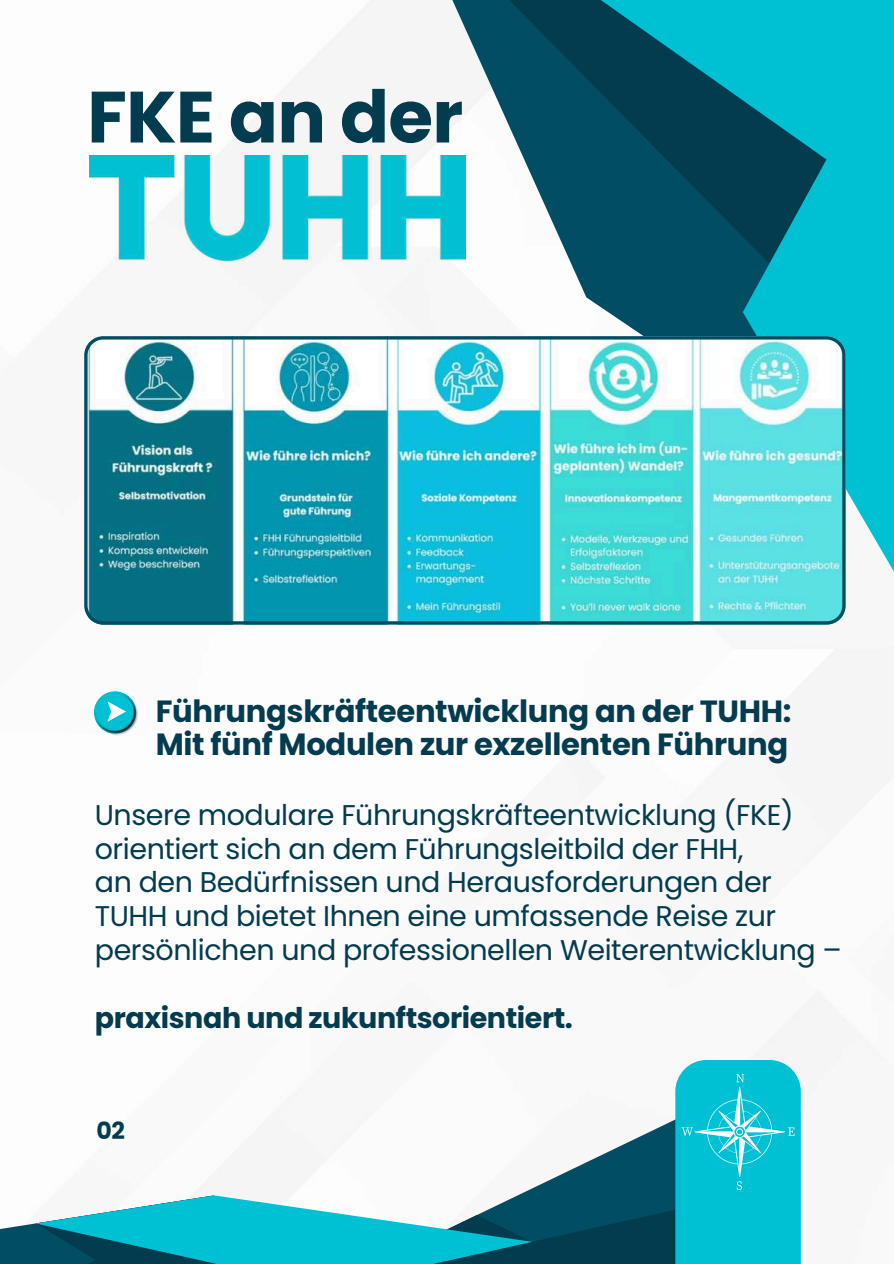
<style>
.page{position:relative;width:894px;height:1264px;background:#fff}
.page>*{position:absolute;margin:0;border:0;box-sizing:border-box;transform-origin:0 0}
.t1{font:700 72.45px "Poppins";letter-spacing:-.01em;color:#033b4f}
.t2{font:700 30.6px/32.7px "Poppins";letter-spacing:-.01em;color:#033b4f}
.t3{font:28.5px/33.8px "Poppins";letter-spacing:-.015em;color:#033b4f}
.t4{font:700 28.5px "Poppins";letter-spacing:-.015em;color:#033b4f}
.t5{font:700 23.55px "Poppins";color:#033b4f}
</style>
<div class="page">
<svg style="left:518px;top:1119px;width:157px;height:144px;fill:#034d63"></svg>
<svg style="left:0;top:1195px;width:532px;height:68px"></svg>
<div style="left:675px;top:1060px;width:125px;height:203px;background:#00c1d4"></div>
<svg style="left:457px;top:0;width:69px;height:260px"></svg>
<svg style="left:526px;top:0;width:367px;height:589px"></svg>
<img style="left:84px;top:336px;width:761px;height:288px">
<svg style="left:94px;top:691px;width:42px;height:42px"></svg>
<img style="left:95px;top:692px;width:44px;height:44px">
<svg style="left:107px;top:701px;width:19px;height:20px"></svg>
<svg style="left:681px;top:1074px;width:112px;height:115px"></svg>
<img style="left:89px;top:156px;width:376px;height:104px">
<h1 class="t1" style="left:87px;top:75px;width:377px">FKE an der</h1>
<p class="t2" style="left:156px;top:695px;width:637px">Führungskräfteentwicklung an der TUHH:<br>Mit fünf Modulen zur exzellenten Führung</p>
<p class="t3" style="left:95px;top:798px;width:748px">Unsere modulare Führungskräfteentwicklung (FKE) orientiert sich an dem Führungsleitbild der FHH,<br>an den Bedürfnissen und Herausforderungen der TUHH und bietet Ihnen eine umfassende Reise zur persönlichen und professionellen Weiterentwicklung –</p>
<p class="t4" style="left:95px;top:1001px;width:479px">praxisnah und zukunftsorientiert.</p>
<p class="t5" style="left:96px;top:1117px;width:30px">02</p>
</div>
